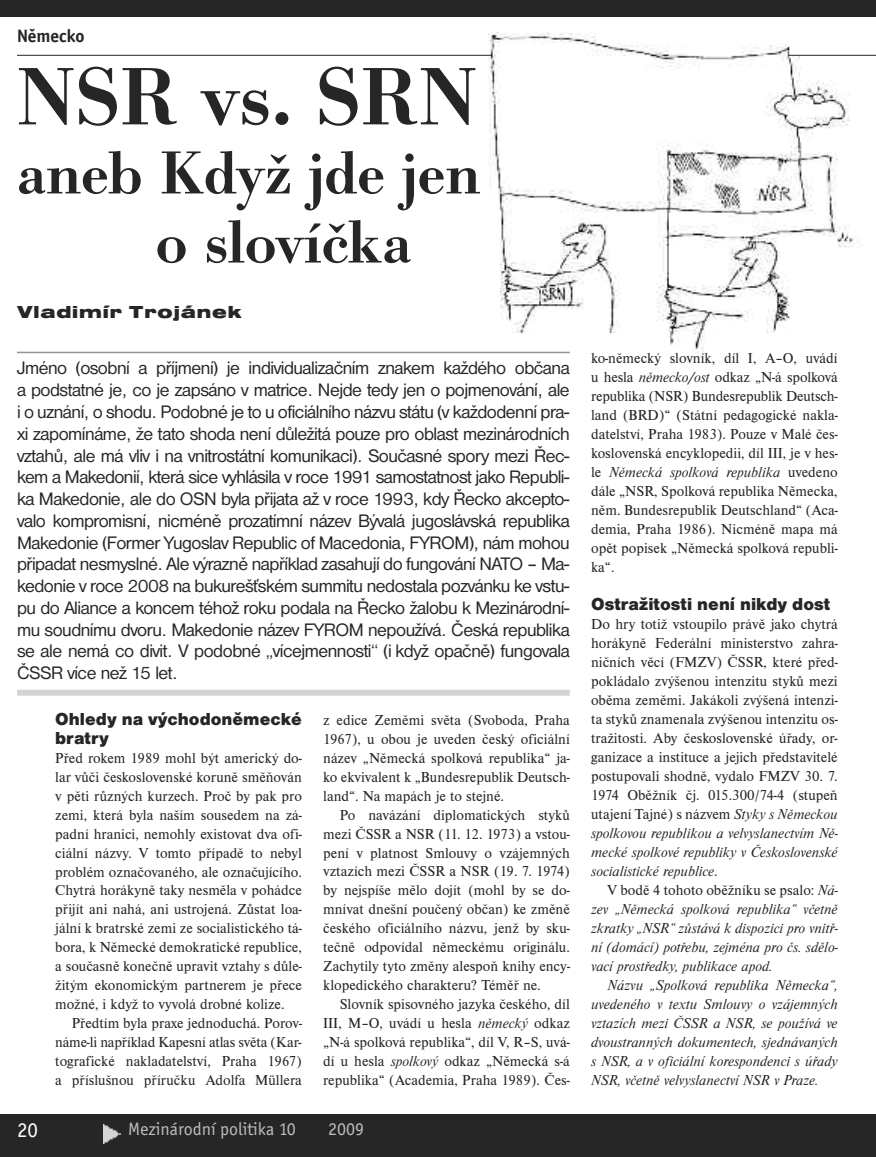
<style>
.page{position:relative;width:876px;height:1157px;background:#fff}
.page>*{position:absolute;margin:0;border:0;box-sizing:border-box;transform-origin:0 0}
.t1{font:600 84.45px "Bodoni Ant TCE";color:#272627}
.t2{font:600 62.85px/69px "Bodoni Ant TCE";color:#272627}
.t3{font:21px "Officina San Itc T";color:#fff}
.t4{font:18.75px/21.8px "Nimbus San DCE";letter-spacing:-.025em;color:#272627;text-align:justify}
.t5{font:18px/19px "Nimbus San DCE Blac";color:#272627}
.t6{font:18px "Officina San Itc T";color:#bebebe}
.t7{font:18px "Nimbus San DCE Blac Exte";letter-spacing:.05em;color:#272627}
.t8{font:700 18px "Officina San Itc TCE";color:#272627}
.t9{font:15px/19px "Nimbus Rom DCE";color:#272627;text-align:justify}
.t10{font:italic 15px/18.9px "Nimbus Rom DCE";color:#272627;text-align:justify}
.s1{font-style:italic}
.s2{font-style:normal}
</style>
<div class="page">
<img style="left:476px;top:32px;width:386px;height:322px">
<div style="left:0;top:1114px;width:876px;height:43px;background:#272627"></div>
<div style="left:0;top:0;width:876px;height:17px;background:#272627"></div>
<img style="left:103px;top:1124px;width:17px;height:19px">
<hr style="left:17px;top:55px;width:475px;height:1px;background:#272627">
<hr style="left:788px;top:55px;width:88px;height:1px;background:#272627">
<hr style="left:17px;top:352px;width:553px;height:1px;background:#939393">
<div style="left:17px;top:689px;width:553px;height:6px;background:#d4d4d4"></div>
<p class="t8" style="left:17px;top:25px;width:69px">Německo</p>
<h1 class="t1" style="left:17px;top:46px;width:462px">NSR vs. SRN</h1>
<h2 class="t2" style="left:155px;top:137px;width:326px;text-indent:-138px">aneb Když jde jen o slovíčka</h2>
<p class="t7" style="left:17px;top:301px;width:226px">Vladimír Trojánek</p>
<p class="t4" style="left:17px;top:357px;width:554px">Jméno (osobní a příjmení) je individualizačním znakem každého občana a podstatné je, co je zapsáno v matrice. Nejde tedy jen o pojmenování, ale i o uznání, o shodu. Podobné je to u oficiálního názvu státu (v každodenní pra&shy;xi zapomínáme, že tato shoda není důležitá pouze pro oblast mezinárodních vztahů, ale má vliv i na vnitrostátní komunikaci). Současné spory mezi Řec&shy;kem a Makedonií, která sice vyhlásila v roce 1991 samostatnost jako Republi&shy;ka Makedonie, ale do OSN byla přijata až v roce 1993, kdy Řecko akcepto&shy;valo kompromisní, nicméně prozatímní název Bývalá jugoslávská republika Makedonie (Former Yugoslav Republic of Macedonia, FYROM), nám mohou připadat nesmyslné. Ale výrazně například zasahují do fungování NATO – Ma&shy;kedonie v roce 2008 na bukurešťském summitu nedostala pozvánku ke vstu&shy;pu do Aliance a koncem téhož roku podala na Řecko žalobu k Mezinárodní&shy;mu soudnímu dvoru. Makedonie název FYROM nepoužívá. Česká republika se ale nemá co divit. V podobné „vícejmennosti“ (i když opačně) fungovala ČSSR více než 15 let.</p>
<p class="t5" style="left:55px;top:709px;width:248px">Ohledy na východoněmecké bratry</p>
<p class="t9" style="left:55px;top:748px;width:248px">Před rokem 1989 mohl být americký do&shy;lar vůči československé koruně směňován v pěti různých kurzech. Proč by pak pro zemi, která byla naším sousedem na zá&shy;padní hranici, nemohly existovat dva ofi&shy;ciální názvy. V tomto případě to nebyl problém označovaného, ale označujícího.<br>Chytrá horákyně taky nesměla v pohádce přijít ani nahá, ani ustrojená. Zůstat loa&shy;jální k bratrské zemi ze socialistického tá&shy;bora, k Německé demokratické republice, a současně konečně upravit vztahy s důle&shy;žitým ekonomickým partnerem je přece možné, i když to vyvolá drobné kolize.</p>
<p class="t9" style="left:55px;top:1013px;width:248px;text-indent:17px">Předtím byla praxe jednoduchá. Porov&shy;náme-li například Kapesní atlas světa (Kar&shy;tografické nakladatelství, Praha 1967) a příslušnou příručku Adolfa Müllera</p>
<p class="t9" style="left:323px;top:710px;width:248px">z edice Zeměmi světa (Svoboda, Praha 1967), u obou je uveden český oficiální název „Německá spolková republika“ ja&shy;ko ekvivalent k „Bundesrepublik Deutsch&shy;land“. Na mapách je to stejné.</p>
<p class="t9" style="left:323px;top:805px;width:248px;text-indent:17px">Po navázání diplomatických styků mezi ČSSR a NSR (11. 12. 1973) a vstou&shy;pení v platnost Smlouvy o vzájemných vztazích mezi ČSSR a NSR (19. 7. 1974) by nejspíše mělo dojít (mohl by se do&shy;mnívat dnešní poučený občan) ke změně českého oficiálního názvu, jenž by sku&shy;tečně odpovídal německému originálu.<br>Zachytily tyto změny alespoň knihy ency&shy;klopedického charakteru? Téměř ne.</p>
<p class="t9" style="left:323px;top:994px;width:248px;text-indent:17px">Slovník spisovného jazyka českého, díl III, M–O, uvádí u hesla <span class="s1">německý</span> odkaz „N-á spolková republika“, díl V, R–S, uvá&shy;dí u hesla <span class="s1">spolkový</span> odkaz „Německá s-á republika“ (Academia, Praha 1989). Čes-</p>
<h3 class="t3" style="left:17px;top:1117px;width:22px">20</h3>
<p class="t6" style="left:128px;top:1118px;width:169px">Mezinárodní politika 10</p>
<p class="t6" style="left:328px;top:1118px;width:37px">2009</p>
<p class="t9" style="left:591px;top:349px;width:248px">ko-německý slovník, díl I, A–O, uvádí u hesla <span class="s1">německo/ost</span> odkaz „N-á spolková republika (NSR) Bundesrepublik Deutsch&shy;land (BRD)“ (Státní pedagogické nakla&shy;datelství, Praha 1983). Pouze v Malé čes&shy;koslovenská encyklopedii, díl III, je v hes&shy;le <span class="s1">Německá spolková republika</span> uvedeno dále „NSR, Spolková republika Německa, něm. Bundesrepublik Deutschland“ (Aca&shy;demia, Praha 1986). Nicméně mapa má opět popisek „Německá spolková republi&shy;ka“.</p>
<p class="t5" style="left:591px;top:594px;width:241px">Ostražitosti není nikdy dost</p>
<p class="t9" style="left:591px;top:614px;width:248px">Do hry totiž vstoupilo právě jako chytrá horákyně Federální ministerstvo zahra&shy;ničních věcí (FMZV) ČSSR, které před&shy;pokládalo zvýšenou intenzitu styků mezi oběma zeměmi. Jakákoli zvýšená intenzi&shy;ta styků znamenala zvýšenou intenzitu os&shy;tražitosti. Aby československé úřady, or&shy;ganizace a instituce a jejich představitelé postupovali shodně, vydalo FMZV 30. 7.<br>1974 Oběžník čj. 015.300/74-4 (stupeň utajení Tajné) s názvem <span class="s1">Styky s Německou spolkovou republikou a velvyslanectvím Ně&shy;mecké spolkové republiky v Československé socialistické republice</span>.</p>
<p class="t10" style="left:591px;top:880px;width:248px;text-indent:17px"><span class="s2">V bodě 4 tohoto oběžníku se psalo:</span> Ná&shy;zev „Německá spolková republika“ včetně zkratky „NSR“ zůstává k dispozici pro vnitř&shy;ní (domácí) potřebu, zejména pro čs. sdělo&shy;vací prostředky, publikace apod.</p>
<p class="t10" style="left:591px;top:975px;width:248px;text-indent:17px">Názvu „Spolková republika Německa“, uvedeného v textu Smlouvy o vzájemných vztazích mezi ČSSR a NSR, se používá ve dvoustranných dokumentech, sjednávaných s NSR, a v oficiální korespondenci s úřady NSR, včetně velvyslanectví NSR v Praze.</p>
</div>
